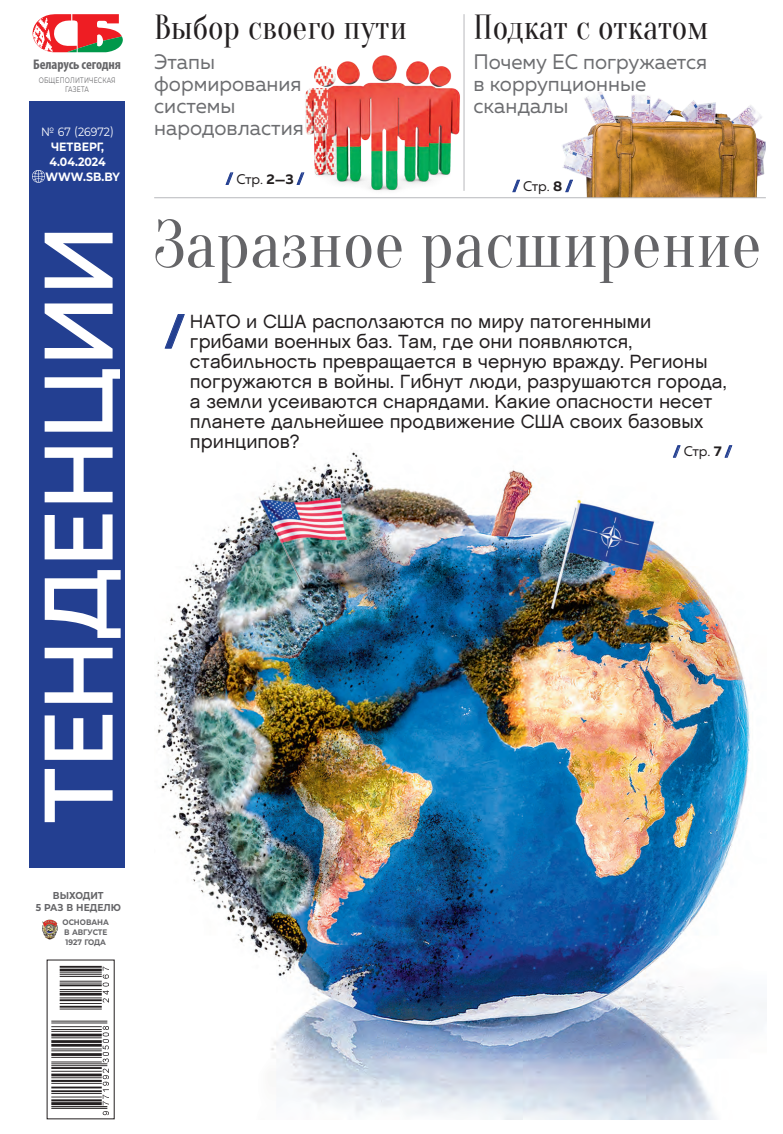
<style>
.page{position:relative;width:783px;height:1134px;background:#fff}
.page>*{position:absolute;margin:0;border:0;box-sizing:border-box;transform-origin:0 0}
.Zagolovok{font:500 97px "Muller";color:#fff;scale:.95 1}
.заг2{font:67px "Oranienbaum";color:#656568}
.t1{font:900 40.7px "Muller";color:#233f90}
.t2{font:34px "Oranienbaum";color:#231f20}
.t3{font:21px/22px "Muller";color:#6c6d70}
.надзаголовок{font:19px/20px "Chalet London Nineteen Sixty";color:#231f20}
.t4{font:14px "Muller";letter-spacing:-.02em;color:#231f20}
.t5{font:700 condensed 14px "Myriad Pro";letter-spacing:-.005em;color:#656568}
.t6{font:700 12px/15px "Montserrat";color:#fff;text-align:center;scale:.91 1}
.t7{font:700 10px/12px "Montserrat";color:#656568;text-align:center;scale:.91 1}
.t8{font:700 8px/10px "Montserrat";color:#656568;scale:.91 1}
.t9{font:7.9px/8.8px "Montserrat";letter-spacing:.035em;color:#656568;text-align:center;scale:.76 1}
.s1{font-weight:400}
.s2{font-size:88.3px}
.s3{font-weight:900;color:#233f91}
.s4{font-weight:700}
</style>
<div class="page">
<img style="left:154px;top:198px;width:612px;height:922px">
<img style="left:562px;top:92px;width:203px;height:105px">
<svg style="left:225px;top:172px;width:8px;height:13px"></svg>
<hr style="left:463px;top:14px;width:1px;height:177px;background:#b8b9bc">
<img style="left:42px;top:919px;width:16px;height:20px">
<img style="left:51px;top:965px;width:58px;height:151px">
<svg style="left:33px;top:14px;width:90px;height:38px"></svg>
<div style="left:29px;top:101px;width:96px;height:766px;background:#233f91"></div>
<svg style="left:32px;top:170px;width:12px;height:12px"></svg>
<hr style="left:154px;top:197px;width:611px;height:1px;background:#b8b9bc">
<svg style="left:164px;top:314px;width:21px;height:35px"></svg>
<svg style="left:672px;top:445px;width:8px;height:13px"></svg>
<svg style="left:724px;top:445px;width:8px;height:13px"></svg>
<svg style="left:512px;top:180px;width:8px;height:12px"></svg>
<svg style="left:565px;top:180px;width:8px;height:12px"></svg>
<img style="left:281px;top:46px;width:203px;height:152px">
<p class="t5" style="left:33px;top:56px;width:89px">Беларусь cегодня</p>
<p class="t9" style="left:39px;top:76px;width:103px">ОБЩЕПОЛИТИЧЕСКАЯ<br>ГАЗЕТА</p>
<p class="t6" style="left:41px;top:123px;width:81px"><span class="s1">№ 67 (26972)<br></span>ЧЕТВЕРГ,<br>4.04.2024</p>
<p class="t6" style="left:45px;top:168px;width:83px">WWW.SB.BY</p>
<p class="Zagolovok" style="left:19px;top:823px;width:631px;rotate:-90deg">ТЕН<span class="s2">Д</span>ЕНЦИИ</p>
<p class="t2" style="left:154px;top:8px;width:254px">Выбор своего пути</p>
<p class="t3" style="left:154px;top:51px;width:151px">Этапы формирования системы народовластия</p>
<p class="t4" style="left:226px;top:170px;width:79px"><span class="s3">/</span> Стр. <span class="s4">2—3</span> <span class="s3">/</span></p>
<p class="t2" style="left:473px;top:8px;width:236px">Подкат с откатом</p>
<p class="t3" style="left:473px;top:51px;width:235px">Почему ЕС погружается в коррупционные скандалы</p>
<p class="t4" style="left:512px;top:177px;width:61px"><span class="s3">/</span> Стр. <span class="s4">8</span> <span class="s3">/</span></p>
<p class="заг2" style="left:154px;top:207px;width:608px">Заразное расширение</p>
<p class="надзаголовок" style="left:190px;top:311px;width:538px">НАТО и США расползаются по миру патогенными грибами военных баз. Там, где они появляются, стабильность превращается в черную вражду. Регионы погружаются в войны. Гибнут люди, разрушаются города, а земли усеиваются снарядами. Какие опасности несет планете дальнейшее продвижение США своих базовых принципов?</p>
<p class="t1" style="left:164px;top:305px;width:22px">/</p>
<p class="t4" style="left:673px;top:443px;width:60px"><span class="s3">/</span> Стр. <span class="s4">7</span> <span class="s3">/</span></p>
<p class="t7" style="left:36px;top:889px;width:95px">ВЫХОДИТ<br>5 РАЗ В НЕДЕЛЮ</p>
<p class="t8" style="left:63px;top:917px;width:53px">ОСНОВАНА<br>В АВГУСТЕ<br>1927 ГОДА</p>
</div>
